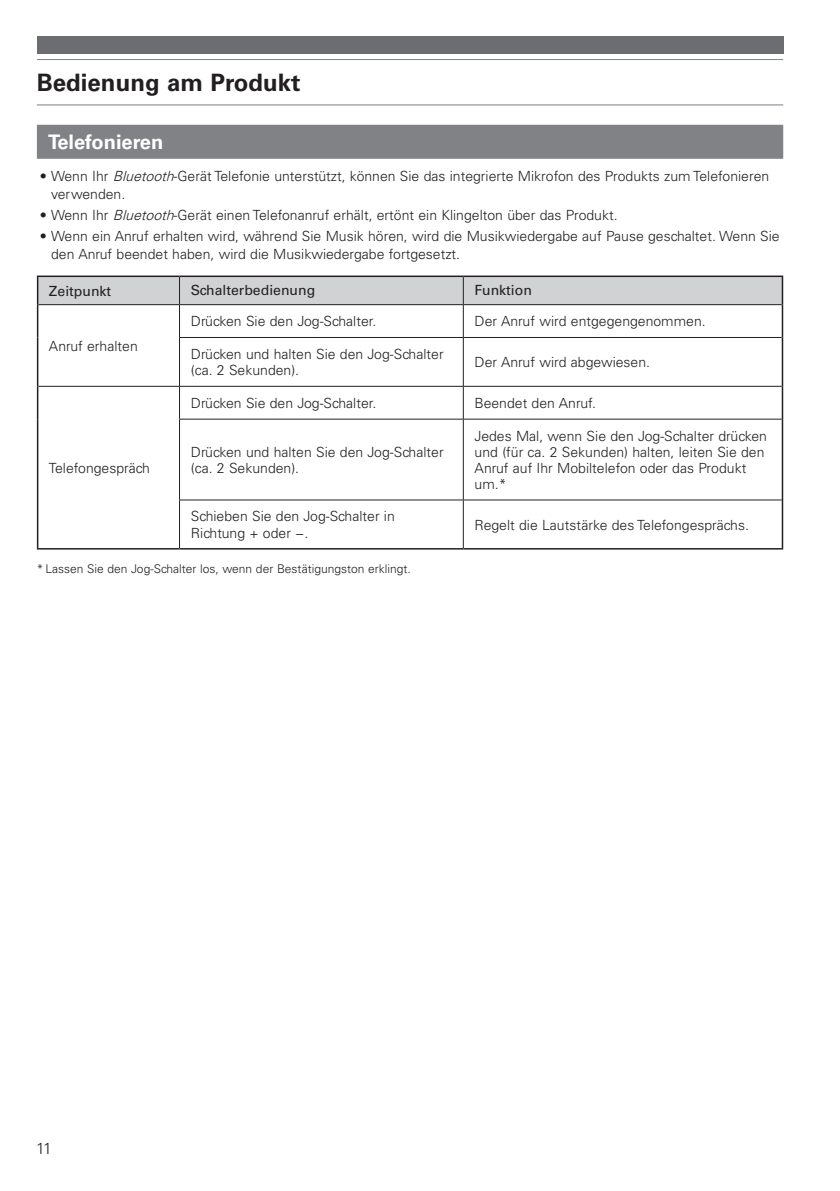
<style>
.page{position:relative;width:840px;height:1191px;background:#fff}
.page>*{position:absolute;margin:0;border:0;box-sizing:border-box;transform-origin:0 0}
.t1{font:700 24px "Univers LT Std";color:#231f20}
.t2{font:700 20px "Univers LT Std";color:#fff}
.t3{font:300 16px "Univers LT Std";color:#231f20}
.t4{font:300 14px/16px "Univers LT Std";color:#231f20}
.t5{font:14px "Univers LT Std";color:#231f20}
.t6{font:300 12px "Univers LT Std";color:#231f20}
.s1{font-style:italic}
</style>
<div class="page">
<hr style="left:37px;top:104px;width:745px;height:1px;background:#808285">
<hr style="left:37px;top:59px;width:745px;height:1px;background:#808285">
<div style="left:37px;top:37px;width:745px;height:17px;background:#6c6d70"></div>
<div style="left:37px;top:125px;width:745px;height:34px;background:#808285"></div>
<hr style="left:37px;top:275px;width:142px;height:2px;background:#231f20">
<hr style="left:179px;top:275px;width:284px;height:2px;background:#231f20">
<hr style="left:463px;top:275px;width:319px;height:2px;background:#231f20">
<hr style="left:37px;top:548px;width:142px;height:1px;background:#231f20">
<hr style="left:37px;top:305px;width:1px;height:32px;background:#231f20">
<hr style="left:37px;top:337px;width:1px;height:49px;background:#231f20">
<hr style="left:781px;top:305px;width:1px;height:32px;background:#231f20">
<hr style="left:781px;top:337px;width:1px;height:49px;background:#231f20">
<hr style="left:37px;top:386px;width:1px;height:33px;background:#231f20">
<hr style="left:37px;top:419px;width:1px;height:81px;background:#231f20">
<hr style="left:37px;top:500px;width:1px;height:48px;background:#231f20">
<hr style="left:781px;top:386px;width:1px;height:33px;background:#231f20">
<hr style="left:781px;top:419px;width:1px;height:81px;background:#231f20">
<hr style="left:781px;top:500px;width:1px;height:48px;background:#231f20">
<hr style="left:179px;top:548px;width:284px;height:1px;background:#231f20">
<hr style="left:463px;top:548px;width:319px;height:1px;background:#231f20">
<svg style="left:37px;top:276px;width:745px;height:29px;background:#c9c9cb"></svg>
<hr style="left:38px;top:304px;width:141px;height:1px;background:#231f20">
<hr style="left:179px;top:304px;width:284px;height:1px;background:#231f20">
<hr style="left:179px;top:305px;width:1px;height:32px;background:#231f20">
<hr style="left:463px;top:304px;width:318px;height:1px;background:#231f20">
<hr style="left:462px;top:305px;width:1px;height:32px;background:#231f20">
<hr style="left:179px;top:337px;width:284px;height:1px;background:#231f20">
<hr style="left:179px;top:338px;width:1px;height:48px;background:#231f20">
<hr style="left:463px;top:337px;width:318px;height:1px;background:#231f20">
<hr style="left:462px;top:338px;width:1px;height:48px;background:#231f20">
<hr style="left:38px;top:386px;width:141px;height:1px;background:#231f20">
<hr style="left:179px;top:386px;width:284px;height:1px;background:#231f20">
<hr style="left:179px;top:387px;width:1px;height:32px;background:#231f20">
<hr style="left:463px;top:386px;width:318px;height:1px;background:#231f20">
<hr style="left:462px;top:387px;width:1px;height:32px;background:#231f20">
<hr style="left:179px;top:419px;width:284px;height:1px;background:#231f20">
<hr style="left:179px;top:419px;width:1px;height:80px;background:#231f20">
<hr style="left:463px;top:419px;width:318px;height:1px;background:#231f20">
<hr style="left:462px;top:419px;width:1px;height:80px;background:#231f20">
<hr style="left:179px;top:499px;width:284px;height:1px;background:#231f20">
<hr style="left:179px;top:500px;width:1px;height:48px;background:#231f20">
<hr style="left:463px;top:499px;width:318px;height:1px;background:#231f20">
<hr style="left:462px;top:500px;width:1px;height:48px;background:#231f20">
<h1 class="t1" style="left:37px;top:68px;width:265px">Bedienung am Produkt</h1>
<h2 class="t2" style="left:48px;top:130px;width:116px">Telefonieren</h2>
<p class="t4" style="left:51px;top:167px;width:719px;line-height:18px;text-indent:-11px">• Wenn Ihr <span class="s1">Bluetooth</span>-Gerät Telefonie unterstützt, können Sie das integrierte Mikrofon des Produkts zum Telefonieren verwenden.</p>
<p class="t4" style="left:40px;top:207px;width:579px">• Wenn Ihr <span class="s1">Bluetooth</span>-Gerät einen Telefonanruf erhält, ertönt ein Klingelton über das Produkt.</p>
<p class="t4" style="left:51px;top:227px;width:729px;line-height:18px;text-indent:-11px">• Wenn ein Anruf erhalten wird, während Sie Musik hören, wird die Musikwiedergabe auf Pause geschaltet. Wenn Sie den Anruf beendet haben, wird die Musikwiedergabe fortgesetzt.</p>
<p class="t5" style="left:49px;top:282px;width:64px">Zeitpunkt</p>
<p class="t5" style="left:191px;top:282px;width:126px">Schalterbedienung</p>
<p class="t5" style="left:474px;top:282px;width:59px">Funktion</p>
<p class="t4" style="left:49px;top:337px;width:90px">Anruf erhalten</p>
<p class="t4" style="left:49px;top:460px;width:102px">Telefongespräch</p>
<p class="t4" style="left:191px;top:313px;width:187px">Drücken Sie den Jog-Schalter.</p>
<p class="t4" style="left:474px;top:313px;width:232px">Der Anruf wird entgegengenommen.</p>
<p class="t4" style="left:191px;top:346px;width:254px">Drücken und halten Sie den Jog-Schalter (ca. 2 Sekunden).</p>
<p class="t4" style="left:474px;top:354px;width:177px">Der Anruf wird abgewiesen.</p>
<p class="t4" style="left:191px;top:395px;width:187px">Drücken Sie den Jog-Schalter.</p>
<p class="t4" style="left:474px;top:395px;width:123px">Beendet den Anruf.</p>
<p class="t4" style="left:191px;top:444px;width:254px">Drücken und halten Sie den Jog-Schalter (ca. 2 Sekunden).</p>
<p class="t4" style="left:474px;top:428px;width:294px">Jedes Mal, wenn Sie den Jog-Schalter drücken und (für ca. 2 Sekunden) halten, leiten Sie den Anruf auf Ihr Mobiltelefon oder das Produkt um.*</p>
<p class="t4" style="left:191px;top:508px;width:205px">Schieben Sie den Jog-Schalter in<br>Richtung + oder −.</p>
<p class="t4" style="left:474px;top:516px;width:276px">Regelt die Lautstärke des Telefongesprächs.</p>
<p class="t6" style="left:37px;top:562px;width:375px">* Lassen Sie den Jog-Schalter los, wenn der Bestätigungston erklingt.</p>
<p class="t3" style="left:36px;top:1138px;width:17px">11</p>
</div>
